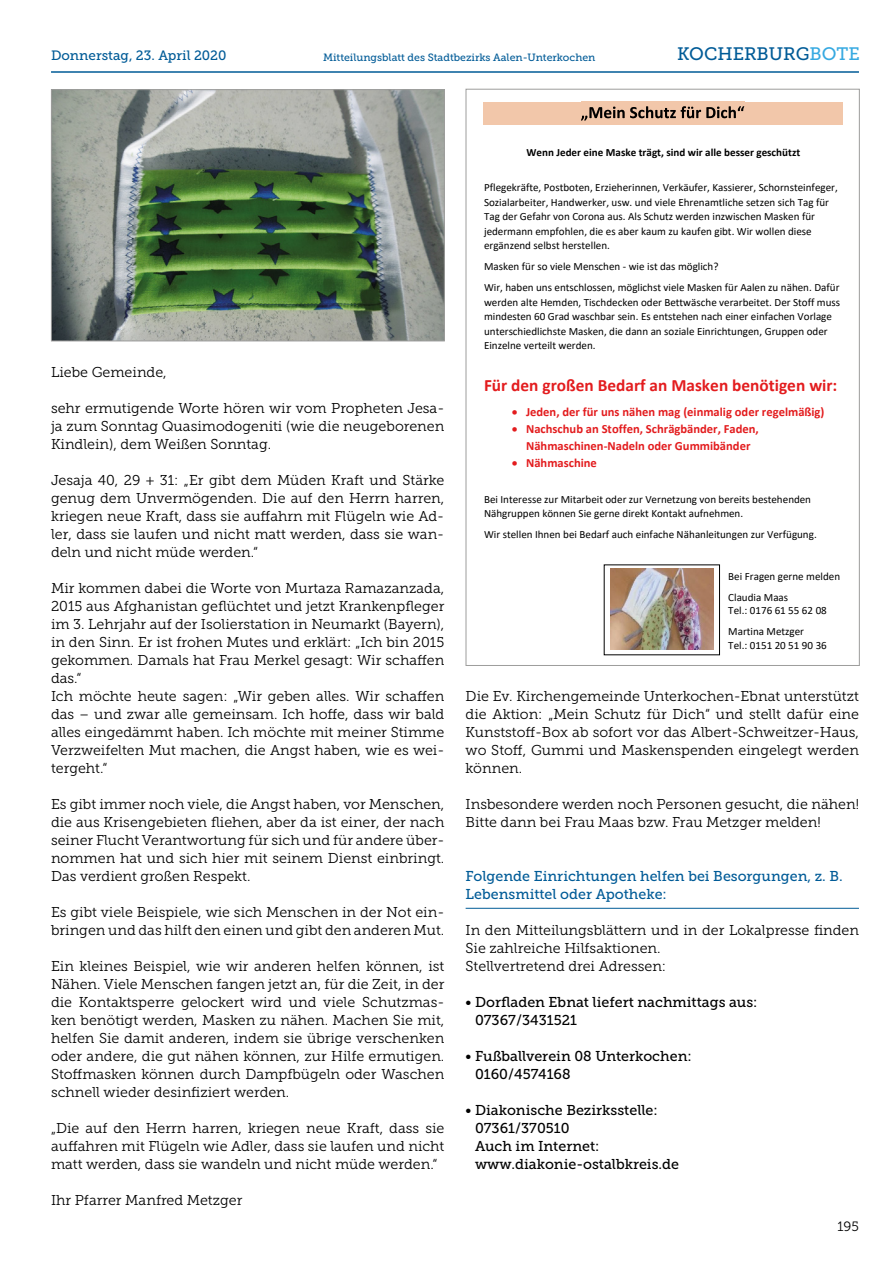
<style>
.page{position:relative;width:893px;height:1263px;background:#fff}
.page>*{position:absolute;margin:0;border:0;box-sizing:border-box;transform-origin:0 0}
.t1{font:18px "Museo Slab 500";color:#005b97}
.t2{font:700 17.25px "Calibri";color:#e31c1e}
.t3{font:14.25px/18px "Museo Slab 300";color:#000;text-align:justify}
.t4{font:14.25px/18px "Museo Slab 500";color:#000}
.t5{font:14.25px/18px "Museo Slab 500";color:#005b97}
.t6{font:13.5px "Museo Slab 500";color:#005b97}
.t7{font:13.5px "Museo Slab 300";color:#000}
.t8{font:700 12.6px/16.6px "Calibri";color:#e31c1e;text-align:center}
.t9{font:11.1px/14.5px "Calibri";color:#000}
.t10{font:700 11.1px "Calibri";color:#000}
.t11{font:10.5px "Museo Slab 500";color:#005b97}
.s1{color:#36a9e1}
</style>
<div class="page">
<hr style="left:51px;top:71px;width:808px;height:2px;background:#005b97">
<hr style="left:466px;top:908px;width:393px;height:1px;background:#005b97">
<img style="left:53px;top:91px;width:390px;height:248px">
<div style="left:51px;top:89px;width:394px;height:252px;border:1px solid #9d9d9c"></div>
<div style="left:483px;top:102px;width:359px;height:23px;background:#f2c7aa"></div>
<svg style="left:581px;top:106px;width:163px;height:15px"></svg>
<img style="left:610px;top:568px;width:104px;height:81px">
<p class="t6" style="left:51px;top:48px;width:177px">Donnerstag, 23. April 2020</p>
<p class="t11" style="left:323px;top:51px;width:274px">Mitteilungsblatt des Stadtbezirks Aalen-Unterkochen</p>
<p class="t1" style="left:677px;top:44px;width:184px">KOCHERBURG<span class="s1">BOTE</span></p>
<p class="t3" style="left:51px;top:363px;width:117px">Liebe Gemeinde,</p>
<p class="t3" style="left:51px;top:399px;width:395px">sehr ermutigende Worte hören wir vom Propheten Jesa&shy;ja zum Sonntag Quasimodogeniti (wie die neugeborenen Kindlein), dem Weißen Sonntag.</p>
<p class="t3" style="left:51px;top:471px;width:395px">Jesaja 40, 29 + 31: „Er gibt dem Müden Kraft und Stärke genug dem Unvermögenden. Die auf den Herrn harren, kriegen neue Kraft, dass sie auffahrn mit Flügeln wie Ad&shy;ler, dass sie laufen und nicht matt werden, dass sie wan&shy;deln und nicht müde werden.“</p>
<p class="t3" style="left:51px;top:579px;width:395px;text-align:left">Mir kommen dabei die Worte von Murtaza Ramazanzada, 2015 aus Afghanistan geflüchtet und jetzt Krankenpfleger im 3. Lehrjahr auf der Isolierstation in Neumarkt (Bayern), in den Sinn. Er ist frohen Mutes und erklärt: „Ich bin 2015 gekommen. Damals hat Frau Merkel gesagt: Wir schaffen das.“<br>Ich möchte heute sagen: „Wir geben alles. Wir schaffen das – und zwar alle gemeinsam. Ich hoffe, dass wir bald alles eingedämmt haben. Ich möchte mit meiner Stimme Verzweifelten Mut machen, die Angst haben, wie es wei&shy;tergeht.“</p>
<p class="t3" style="left:51px;top:795px;width:395px">Es gibt immer noch viele, die Angst haben, vor Menschen, die aus Krisengebieten fliehen, aber da ist einer, der nach seiner Flucht Verantwortung für sich und für andere über&shy;nommen hat und sich hier mit seinem Dienst einbringt.<br>Das verdient großen Respekt.</p>
<p class="t3" style="left:51px;top:903px;width:395px">Es gibt viele Beispiele, wie sich Menschen in der Not ein&shy;bringen und das hilft den einen und gibt den anderen Mut.</p>
<p class="t3" style="left:51px;top:957px;width:395px">Ein kleines Beispiel, wie wir anderen helfen können, ist Nähen. Viele Menschen fangen jetzt an, für die Zeit, in der die Kontaktsperre gelockert wird und viele Schutzmas&shy;ken benötigt werden, Masken zu nähen. Machen Sie mit, helfen Sie damit anderen, indem sie übrige verschenken oder andere, die gut nähen können, zur Hilfe ermutigen.<br>Stoffmasken können durch Dampfbügeln oder Waschen schnell wieder desinfiziert werden.</p>
<p class="t3" style="left:51px;top:1119px;width:395px">„Die auf den Herrn harren, kriegen neue Kraft, dass sie auffahren mit Flügeln wie Adler, dass sie laufen und nicht matt werden, dass sie wandeln und nicht müde werden.“</p>
<p class="t3" style="left:51px;top:1191px;width:193px">Ihr Pfarrer Manfred Metzger</p>
<p class="t10" style="left:526px;top:144px;width:275px">Wenn Jeder eine Maske trägt, sind wir alle besser geschützt</p>
<p class="t9" style="left:484px;top:180px;width:355px">Pflegekräfte, Postboten, Erzieherinnen, Verkäufer, Kassierer, Schornsteinfeger, Sozialarbeiter, Handwerker, usw. und viele Ehrenamtliche setzen sich Tag für Tag der Gefahr von Corona aus. Als Schutz werden inzwischen Masken für jedermann empfohlen, die es aber kaum zu kaufen gibt. Wir wollen diese ergänzend selbst herstellen.</p>
<p class="t9" style="left:484px;top:256px;width:357px;line-height:20.9px">Masken für so viele Menschen - wie ist das möglich?<br>Wir, haben uns entschlossen, möglichst viele Masken für Aalen zu nähen. Dafür</p>
<p class="t9" style="left:484px;top:294px;width:358px">werden alte Hemden, Tischdecken oder Bettwäsche verarbeitet. Der Stoff muss mindesten 60 Grad waschbar sein. Es entstehen nach einer einfachen Vorlage unterschiedlichste Masken, die dann an soziale Einrichtungen, Gruppen oder Einzelne verteilt werden.</p>
<p class="t2" style="left:484px;top:373px;width:355px">Für den großen Bedarf an Masken benötigen wir:</p>
<p class="t8" style="left:512px;top:403px;width:314px">• Jeden, der für uns nähen mag (einmalig oder regelmäßig)</p>
<p class="t8" style="left:512px;top:420px;width:248px">• Nachschub an Stoffen, Schrägbänder, Faden,<br>Nähmaschinen-Nadeln oder Gummibänder</p>
<p class="t8" style="left:512px;top:454px;width:87px">• Nähmaschine</p>
<p class="t9" style="left:484px;top:492px;width:329px">Bei Interesse zur Mitarbeit oder zur Vernetzung von bereits bestehenden<br>Nähgruppen können Sie gerne direkt Kontakt aufnehmen.</p>
<p class="t9" style="left:484px;top:527px;width:334px">Wir stellen Ihnen bei Bedarf auch einfache Nähanleitungen zur Verfügung.</p>
<p class="t9" style="left:728px;top:565px;width:113px;line-height:20.9px">Bei Fragen gerne melden<br>Claudia Maas</p>
<p class="t9" style="left:728px;top:600px;width:100px;line-height:21.1px">Tel.: 0176 61 55 62 08<br>Martina Metzger</p>
<p class="t9" style="left:728px;top:638px;width:100px">Tel.: 0151 20 51 90 36</p>
<p class="t3" style="left:466px;top:687px;width:395px">Die Ev. Kirchengemeinde Unterkochen-Ebnat unterstützt die Aktion: „Mein Schutz für Dich“ und stellt dafür eine Kunststoff-Box ab sofort vor das Albert-Schweitzer-Haus, wo Stoff, Gummi und Maskenspenden eingelegt werden können.</p>
<p class="t3" style="left:466px;top:795px;width:395px">Insbesondere werden noch Personen gesucht, die nähen!<br>Bitte dann bei Frau Maas bzw. Frau Metzger melden!</p>
<p class="t5" style="left:466px;top:867px;width:379px">Folgende Einrichtungen helfen bei Besorgungen, z. B.<br>Lebensmittel oder Apotheke:</p>
<p class="t3" style="left:466px;top:921px;width:395px;text-align:left">In den Mitteilungsblättern und in der Lokalpresse finden<br>Sie zahlreiche Hilfsaktionen.<br>Stellvertretend drei Adressen:</p>
<p class="t4" style="left:475px;top:993px;width:284px;text-indent:-9px">• Dorfladen Ebnat liefert nachmittags aus:<br>07367/3431521</p>
<p class="t4" style="left:475px;top:1047px;width:218px;text-indent:-9px">• Fußballverein 08 Unterkochen:<br>0160/4574168</p>
<p class="t4" style="left:475px;top:1101px;width:206px;text-indent:-9px">• Diakonische Bezirksstelle:<br>07361/370510<br>Auch im Internet: www.diakonie-ostalbkreis.de</p>
<p class="t7" style="left:837px;top:1218px;width:23px">195</p>
</div>
